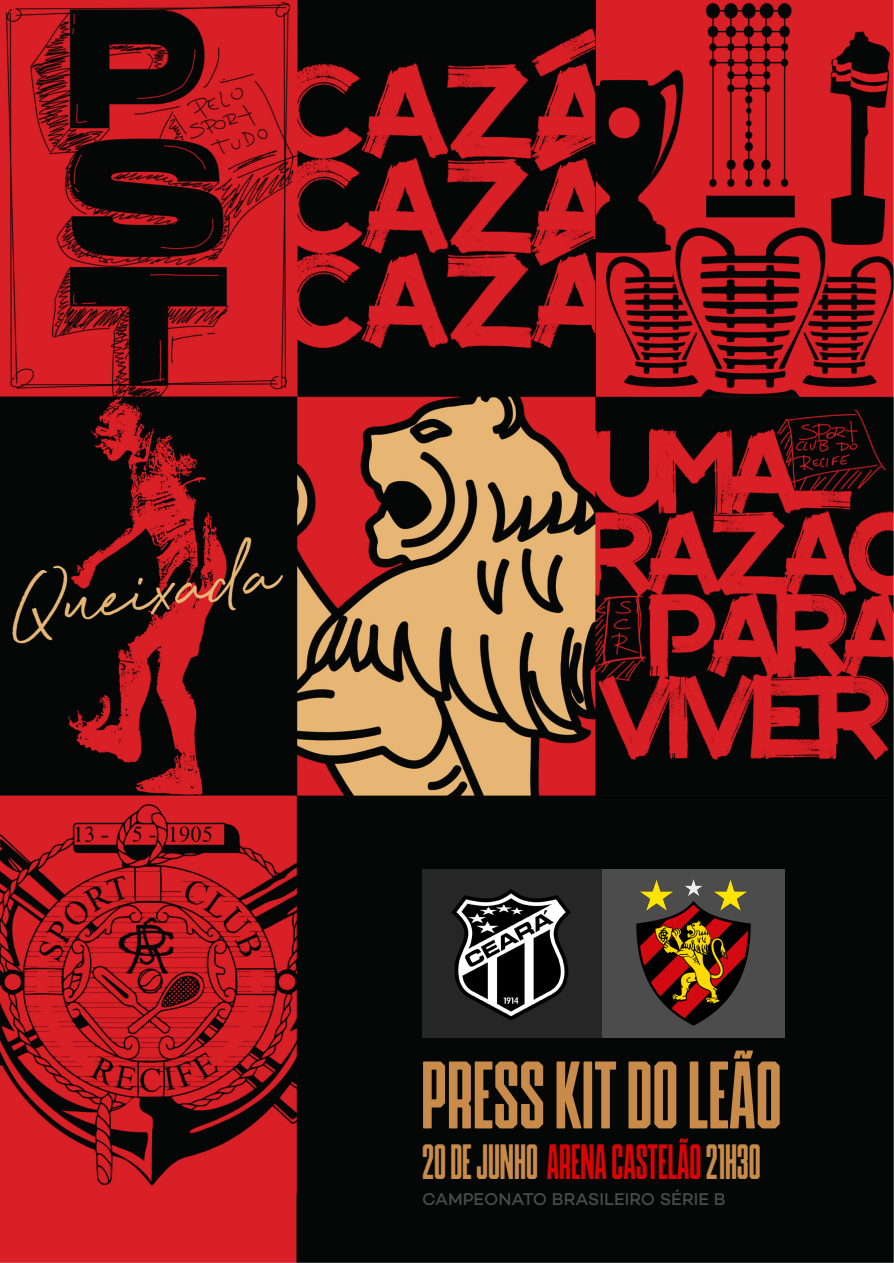
<style>
.page{position:relative;width:894px;height:1263px;background:#fff}
.page>*{position:absolute;margin:0;border:0;box-sizing:border-box;transform-origin:0 0}
.t1{font:95.55px "Redig";color:#c88b49}
.t2{font:49.5px "Redig";color:#c88b49;scale:.89 1}
.t3{font:500 17.4px "Campton";color:#4c4c4c}
.s1{color:#d70505}
</style>
<div class="page">
<img style="left:0;top:0;width:893px;height:1263px">
<div style="left:600px;top:869px;width:179px;height:169px;background:linear-gradient(to bottom,#4c4c4c,#4c4c4c)"></div>
<div style="left:422px;top:869px;width:179px;height:169px;background:#262626"></div>
<div style="left:605px;top:869px;width:179px;height:169px;background:#4c4c4c"></div>
<img style="left:636px;top:879px;width:115px;height:147px">
<img style="left:451px;top:889px;width:119px;height:131px">
<h1 class="t1" style="left:421px;top:1050px;width:362px">PRESS KIT DO LEÃO</h1>
<p class="t2" style="left:422px;top:1138px;width:382px">20 DE JUNHO <span class="s1">ARENA CASTELÃO</span> 21H30</p>
<p class="t3" style="left:422px;top:1187px;width:305px">CAMPEONATO BRASILEIRO SÉRIE B</p>
</div>
